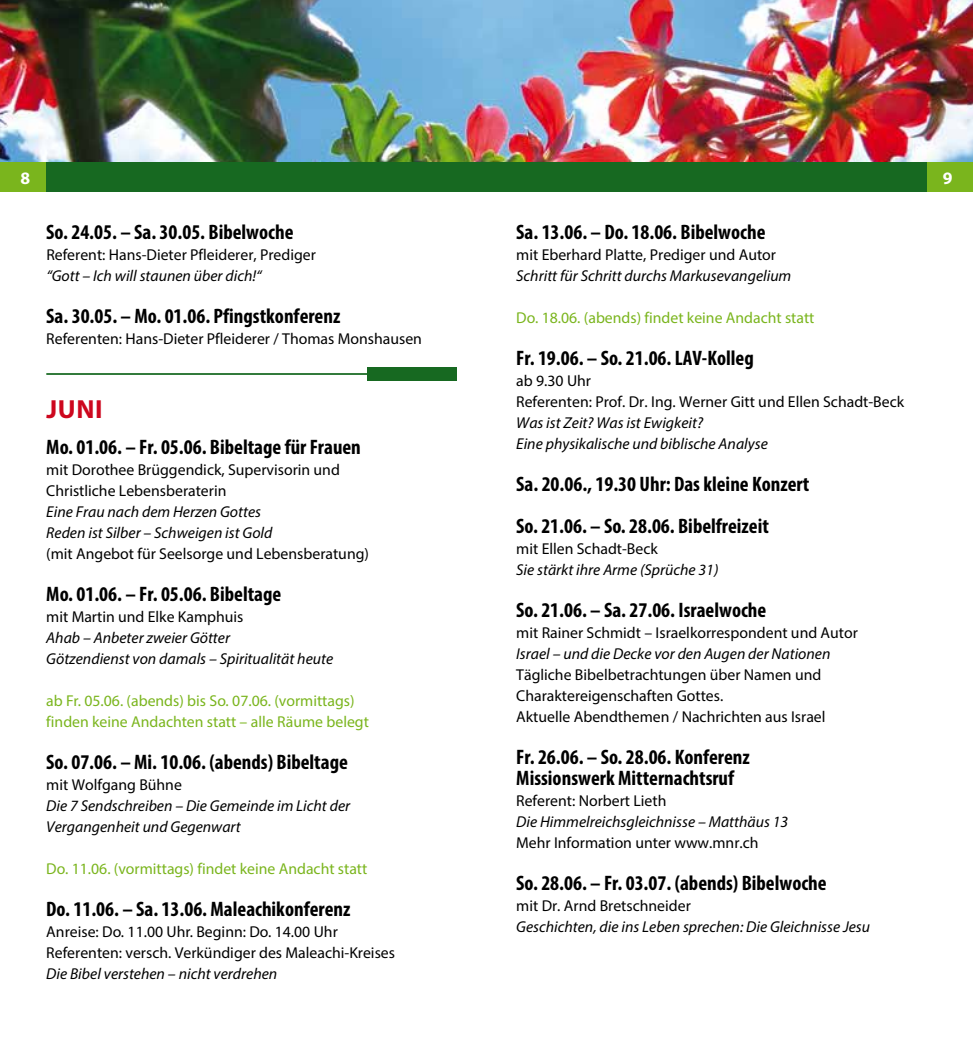
<style>
.page{position:relative;width:973px;height:1042px;background:#fff}
.page>*{position:absolute;margin:0;border:0;box-sizing:border-box;transform-origin:0 0}
.t1{font:700 26.25px "Myriad Pro";color:#cd071e}
.t2{font:700 condensed 21px/42px "Myriad Pro";color:#000}
.t3{font:700 17.5px "Myriad Pro";color:#fff}
.t4{font:15.75px/21px "Myriad Pro";color:#000}
.t5{font:italic 15.75px/21px "Myriad Pro";color:#000}
.t6{font:15.75px/21px "Myriad Pro";color:#7ab51d}
</style>
<div class="page">
<img style="left:0;top:0;width:972px;height:162px">
<hr style="left:46px;top:373px;width:399px;height:2px;background:#176921">
<div style="left:367px;top:367px;width:89px;height:14px;background:#176921"></div>
<div style="left:926px;top:162px;width:46px;height:30px;background:#7ab51d"></div>
<div style="left:0;top:162px;width:46px;height:30px;background:#7ab51d"></div>
<div style="left:46px;top:162px;width:440px;height:30px;background:#176921"></div>
<div style="left:486px;top:162px;width:440px;height:30px;background:#176921"></div>
<p class="t3" style="left:21px;top:167px;width:11px">8</p>
<p class="t3" style="left:942px;top:167px;width:11px">9</p>
<h2 class="t2" style="left:46px;top:211px;width:249px">So. 24.05. – Sa. 30.05. Bibelwoche</h2>
<p class="t4" style="left:46px;top:244px;width:271px">Referent: Hans-Dieter Pfleiderer, Prediger</p>
<p class="t5" style="left:46px;top:265px;width:217px">“Gott – Ich will staunen über dich!“</p>
<h2 class="t2" style="left:46px;top:295px;width:295px">Sa. 30.05. – Mo. 01.06. Pfingstkonferenz</h2>
<p class="t4" style="left:46px;top:328px;width:377px">Referenten: Hans-Dieter Pfleiderer / Thomas Monshausen</p>
<h1 class="t1" style="left:47px;top:392px;width:57px">JUNI</h1>
<h2 class="t2" style="left:46px;top:426px;width:316px">Mo. 01.06. – Fr. 05.06. Bibeltage für Frauen</h2>
<p class="t4" style="left:46px;top:459px;width:295px">mit Dorothee Brüggendick, Supervisorin und<br>Christliche Lebensberaterin</p>
<p class="t5" style="left:46px;top:501px;width:228px">Eine Frau nach dem Herzen Gottes<br>Reden ist Silber – Schweigen ist Gold</p>
<p class="t4" style="left:46px;top:543px;width:324px">(mit Angebot für Seelsorge und Lebensberatung)</p>
<h2 class="t2" style="left:46px;top:573px;width:236px">Mo. 01.06. – Fr. 05.06. Bibeltage</h2>
<p class="t4" style="left:46px;top:606px;width:199px">mit Martin und Elke Kamphuis</p>
<p class="t5" style="left:46px;top:627px;width:288px">Ahab – Anbeter zweier Götter<br>Götzendienst von damals – Spiritualität heute</p>
<p class="t6" style="left:46px;top:690px;width:324px">ab Fr. 05.06. (abends) bis So. 07.06. (vormittags) finden keine Andachten statt – alle Räume belegt</p>
<h2 class="t2" style="left:46px;top:741px;width:303px">So. 07.06. – Mi. 10.06. (abends) Bibeltage</h2>
<p class="t4" style="left:46px;top:774px;width:137px">mit Wolfgang Bühne</p>
<p class="t5" style="left:46px;top:795px;width:305px">Die 7 Sendschreiben – Die Gemeinde im Licht der<br>Vergangenheit und Gegenwart</p>
<p class="t6" style="left:46px;top:858px;width:322px">Do. 11.06. (vormittags) findet keine Andacht statt</p>
<h2 class="t2" style="left:46px;top:888px;width:305px">Do. 11.06. – Sa. 13.06. Maleachikonferenz</h2>
<p class="t4" style="left:46px;top:921px;width:350px">Anreise: Do. 11.00 Uhr. Beginn: Do. 14.00 Uhr<br>Referenten: versch. Verkündiger des Maleachi-Kreises</p>
<p class="t5" style="left:46px;top:963px;width:232px">Die Bibel verstehen – nicht verdrehen</p>
<h2 class="t2" style="left:516px;top:211px;width:251px">Sa. 13.06. – Do. 18.06. Bibelwoche</h2>
<p class="t4" style="left:516px;top:244px;width:261px">mit Eberhard Platte, Prediger und Autor</p>
<p class="t5" style="left:516px;top:265px;width:276px">Schritt für Schritt durchs Markusevangelium</p>
<p class="t6" style="left:516px;top:307px;width:299px">Do. 18.06. (abends) findet keine Andacht statt</p>
<h2 class="t2" style="left:516px;top:337px;width:239px">Fr. 19.06. – So. 21.06. LAV-Kolleg</h2>
<p class="t4" style="left:516px;top:370px;width:389px">ab 9.30 Uhr<br>Referenten: Prof. Dr. Ing. Werner Gitt und Ellen Schadt-Beck</p>
<p class="t5" style="left:516px;top:412px;width:253px">Was ist Zeit? Was ist Ewigkeit?<br>Eine physikalische und biblische Analyse</p>
<h2 class="t2" style="left:516px;top:463px;width:294px">Sa. 20.06., 19.30 Uhr: Das kleine Konzert<br>So. 21.06. – So. 28.06. Bibelfreizeit</h2>
<p class="t4" style="left:516px;top:538px;width:143px">mit Ellen Schadt-Beck</p>
<p class="t5" style="left:516px;top:559px;width:204px">Sie stärkt ihre Arme (Sprüche 31)</p>
<h2 class="t2" style="left:516px;top:589px;width:251px">So. 21.06. – Sa. 27.06. Israelwoche</h2>
<p class="t4" style="left:516px;top:622px;width:343px">mit Rainer Schmidt – Israelkorrespondent und Autor</p>
<p class="t5" style="left:516px;top:643px;width:316px">Israel – und die Decke vor den Augen der Nationen</p>
<p class="t4" style="left:516px;top:664px;width:311px">Tägliche Bibelbetrachtungen über Namen und<br>Charaktereigenschaften Gottes.<br>Aktuelle Abendthemen / Nachrichten aus Israel</p>
<h2 class="t2" style="left:516px;top:746px;width:235px;line-height:21px">Fr. 26.06. – So. 28.06. Konferenz<br>Missionswerk Mitternachtsruf</h2>
<p class="t4" style="left:516px;top:790px;width:152px">Referent: Norbert Lieth</p>
<p class="t5" style="left:516px;top:811px;width:273px">Die Himmelreichsgleichnisse – Matthäus 13</p>
<p class="t4" style="left:516px;top:832px;width:244px">Mehr Information unter www.mnr.ch</p>
<h2 class="t2" style="left:516px;top:862px;width:312px">So. 28.06. – Fr. 03.07. (abends) Bibelwoche</h2>
<p class="t4" style="left:516px;top:895px;width:176px">mit Dr. Arnd Bretschneider</p>
<p class="t5" style="left:516px;top:916px;width:355px">Geschichten, die ins Leben sprechen: Die Gleichnisse Jesu</p>
</div>
